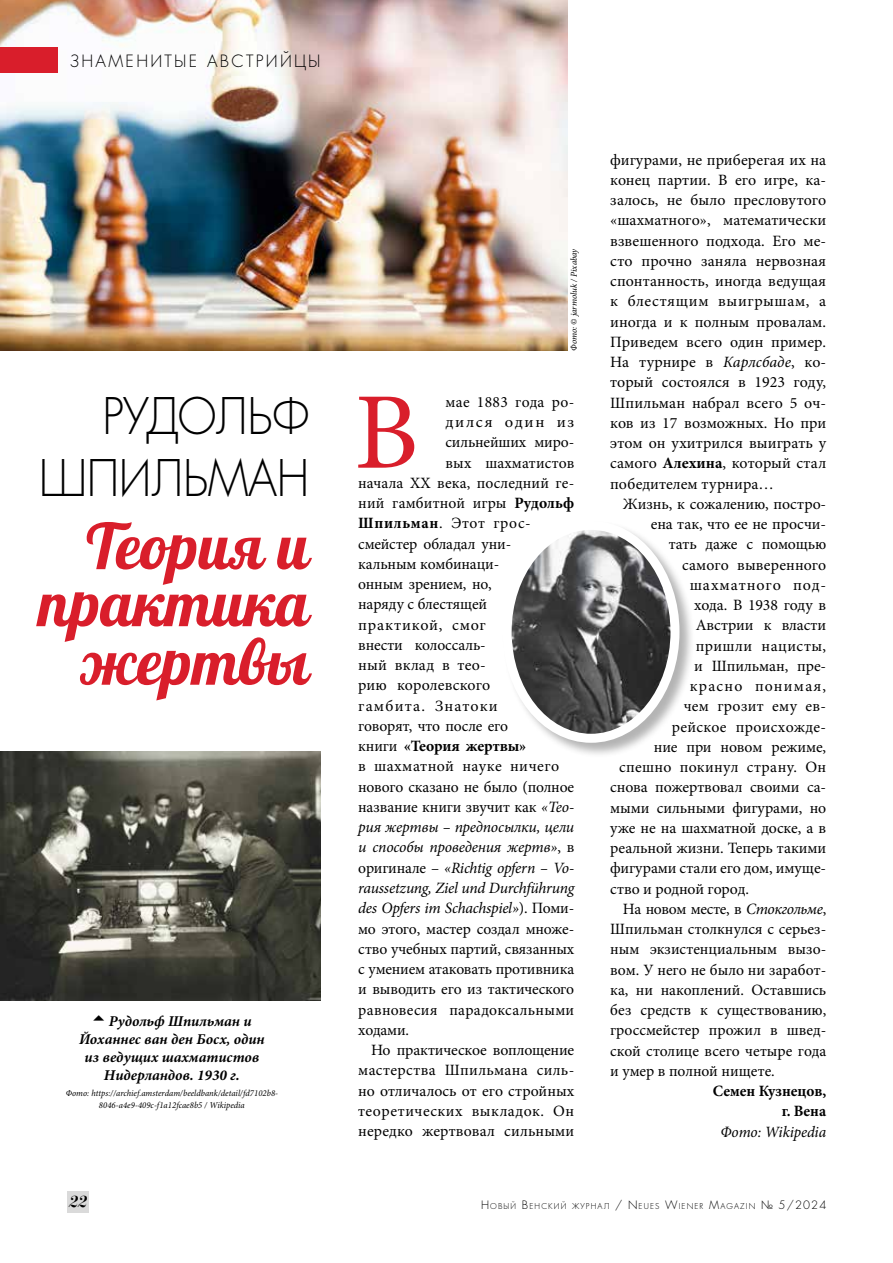
<style>
.page{position:relative;width:893px;height:1263px;background:#fff}
.page>*{position:absolute;margin:0;border:0;box-sizing:border-box;transform-origin:0 0}
.t1{font:109.2px "Minion Pro";color:#d91e2b}
.t2{font:63px/57.8px "Lobster";color:#d91e2b;text-align:right}
.t3{font:49.05px/61.5px "Favorit Light C";letter-spacing:-.01em;color:#000;text-align:right;scale:.93 1}
.t4{font:16.5px "Favorit Light C";letter-spacing:.14em;color:#000}
.t5{font:italic 16.5px "Paragon Nord C";color:#000}
.t6{font:15.75px/20.2px "Minion Pro";color:#000;text-align:justify}
.t7{font:italic 15.75px "Minion Pro";letter-spacing:-.015em;color:#000}
.t8{font:15.75px "Minion Pro";letter-spacing:.02em;color:#000}
.t9{font:15.75px "Minion Pro";letter-spacing:.03em;color:#000}
.t10{font:700 15.75px/20.2px "Minion Pro";letter-spacing:-.005em;color:#000;text-align:right}
.t11{font:15.75px "Minion Pro";letter-spacing:-.025em;color:#000}
.t12{font:15.75px "Minion Pro";letter-spacing:.045em;color:#000}
.t13{font:15.75px "Minion Pro";letter-spacing:.07em;color:#000}
.t14{font:15.75px "Minion Pro";letter-spacing:.055em;color:#000}
.t15{font:15.75px "Minion Pro";letter-spacing:.08em;color:#000}
.t16{font:15.75px "Minion Pro";letter-spacing:.05em;color:#000}
.t17{font:15.75px "Minion Pro";letter-spacing:.1em;color:#000;scale:1.05 1}
.t18{font:italic 700 15px "Minion Pro";color:#000}
.t19{font:italic 9px/12px "Minion Pro";letter-spacing:.005em;color:#000;text-align:center;scale:.96 1}
.t20{font:italic 9px "Minion Pro";letter-spacing:.005em;color:#000}
.t21{font:7.8px "Favorit Light C";letter-spacing:.145em;color:#000}
.s1{font-weight:700}
.s2{font-weight:400}
.s3{font-style:italic}
.s4{font-style:normal}
.s5{font-size:11.25px}
</style>
<div class="page">
<div style="left:67px;top:1192px;width:22px;height:21px;background:#dadada"></div>
<img style="left:0;top:0;width:568px;height:351px">
<div style="left:0;top:48px;width:57px;height:25px;background:#d91e2b"></div>
<img style="left:0;top:752px;width:321px;height:248px">
<div style="left:502px;top:520px;width:193px;height:238px;background:#000;opacity:.3"></div>
<img style="left:507px;top:525px;width:168px;height:213px">
<div style="left:503px;top:521px;width:176px;height:222px;border:9px solid #fff;border-radius:50%"></div>
<p class="t4" style="left:70px;top:50px;width:252px">ЗНАМЕНИТЫЕ АВСТРИЙЦЫ</p>
<h3 class="t3" style="left:39px;top:385px;width:292px">РУДОЛЬФ<br>ШПИЛЬМАН</h3>
<h2 class="t2" style="left:39px;top:517px;width:272px">Теория и практика жертвы</h2>
<p class="t18" style="left:109px;top:1010px;width:144px">Рудольф Шпильман и</p>
<p class="t18" style="left:79px;top:1028px;width:187px">Йоханнес ван ден Босх, один</p>
<p class="t18" style="left:84px;top:1046px;width:176px">из ведущих шахматистов</p>
<p class="t18" style="left:104px;top:1064px;width:138px">Нидерландов. 1930 г.</p>
<p class="t19" style="left:66px;top:1087px;width:223px">Фото: https://archief.amsterdam/beeldbank/detail/fd7102b8-<br>8046-a4e9-409c-f1a12fcae8b5 / Wikipedia</p>
<p class="t20" style="left:568px;top:351px;width:104px;rotate:-90deg">Фото: © jarmoluk / Pixabay</p>
<h1 class="t1" style="left:354px;top:360px;width:66px">В</h1>
<p class="t8" style="left:445px;top:391px;width:130px">мае 1883 года ро-</p>
<p class="t17" style="left:445px;top:412px;width:124px">дился один из</p>
<p class="t6" style="left:445px;top:432px;width:130px">сильнейших миро-</p>
<p class="t6" style="left:445px;top:453px;width:130px">вых шахматистов</p>
<p class="t6" style="left:358px;top:473px;width:218px">начала ХХ века, последний ге-</p>
<p class="t6" style="left:358px;top:493px;width:218px">ний гамбитной игры <span class="s1">Рудольф</span></p>
<p class="t12" style="left:358px;top:513px;width:174px"><span class="s1">Шпильман</span>. Этот грос-</p>
<p class="t6" style="left:358px;top:534px;width:155px">смейстер обладал уни-</p>
<p class="t6" style="left:358px;top:554px;width:143px">кальным комбинаци-</p>
<p class="t6" style="left:358px;top:574px;width:135px">онным зрением, но,</p>
<p class="t6" style="left:358px;top:594px;width:130px">наряду с блестящей</p>
<p class="t16" style="left:358px;top:614px;width:129px">практикой, смог</p>
<p class="t6" style="left:358px;top:635px;width:129px">внести колоссаль-</p>
<p class="t6" style="left:358px;top:655px;width:129px">ный вклад в тео-</p>
<p class="t6" style="left:358px;top:675px;width:134px">рию королевского</p>
<p class="t13" style="left:358px;top:695px;width:141px">гамбита. Знатоки</p>
<p class="t6" style="left:358px;top:716px;width:151px">говорят, что после его</p>
<p class="t10" style="left:358px;top:736px;width:170px"><span class="s2">книги</span> «Теория жертвы»</p>
<p class="t9" style="left:358px;top:756px;width:202px">в шахматной науке ничего</p>
<p class="t6" style="left:358px;top:777px;width:217px">нового сказано не было (полное</p>
<p class="t6" style="left:358px;top:797px;width:218px">название книги звучит как <span class="s3">«Тео-</span></p>
<p class="t7" style="left:358px;top:816px;width:218px">рия жертвы – предпосылки, цели</p>
<p class="t7" style="left:358px;top:837px;width:218px">и способы проведения жертв»<span class="s4">, в</span></p>
<p class="t7" style="left:358px;top:857px;width:218px"><span class="s4">оригинале –</span> «Richtig opfern – Vo-</p>
<p class="t7" style="left:358px;top:877px;width:218px">raussetzung, Ziel und Durchführung</p>
<p class="t7" style="left:358px;top:897px;width:218px">des Opfers im Schachspiel»<span class="s4">). Поми-</span></p>
<p class="t6" style="left:358px;top:918px;width:218px">мо этого, мастер создал множе-</p>
<p class="t6" style="left:358px;top:939px;width:218px">ство учебных партий, связанных</p>
<p class="t6" style="left:358px;top:959px;width:218px">с умением атаковать противника</p>
<p class="t6" style="left:358px;top:979px;width:217px">и выводить его из тактического</p>
<p class="t8" style="left:358px;top:999px;width:217px">равновесия парадоксальными</p>
<p class="t6" style="left:358px;top:1020px;width:52px">ходами.</p>
<p class="t6" style="left:371px;top:1040px;width:205px">Но практическое воплощение</p>
<p class="t8" style="left:358px;top:1060px;width:217px">мастерства Шпильмана силь-</p>
<p class="t6" style="left:358px;top:1080px;width:217px">но отличалось от его стройных</p>
<p class="t9" style="left:358px;top:1100px;width:217px">теоретических выкладок. Он</p>
<p class="t6" style="left:358px;top:1121px;width:218px">нередко жертвовал сильными</p>
<p class="t6" style="left:610px;top:149px;width:218px">фигурами, не приберегая их на конец партии. В его игре, ка&shy;залось, не было пресловутого «шахматного», математически взвешенного подхода. Его ме&shy;сто прочно заняла нервозная спонтанность, иногда ведущая к блестящим выигрышам, а иногда и к полным провалам.<br>Приведем всего один пример.<br>На турнире в <span class="s3">Карлсбаде</span>, ко&shy;торый состоялся в 1923 году, Шпильман набрал всего 5 оч&shy;ков из 17 возможных. Но при этом он ухитрился выиграть у самого <span class="s1">Алехина</span>, который стал победителем турнира…</p>
<p class="t6" style="left:623px;top:494px;width:205px">Жизнь, к сожалению, постро-</p>
<p class="t6" style="left:651px;top:514px;width:177px">ена так, что ее не просчи-</p>
<p class="t6" style="left:669px;top:534px;width:159px">тать даже с помощью</p>
<p class="t6" style="left:682px;top:554px;width:146px">самого выверенного</p>
<p class="t14" style="left:690px;top:574px;width:138px">шахматного под-</p>
<p class="t6" style="left:694px;top:595px;width:133px">хода. В 1938 году в</p>
<p class="t6" style="left:696px;top:615px;width:132px">Австрии к власти</p>
<p class="t9" style="left:696px;top:635px;width:132px">пришли нацисты,</p>
<p class="t6" style="left:694px;top:656px;width:134px">и Шпильман, пре-</p>
<p class="t15" style="left:690px;top:675px;width:138px">красно понимая,</p>
<p class="t8" style="left:684px;top:696px;width:144px">чем грозит ему ев-</p>
<p class="t8" style="left:672px;top:716px;width:156px">рейское происхожде-</p>
<p class="t6" style="left:654px;top:737px;width:174px">ние при новом режиме,</p>
<p class="t8" style="left:619px;top:756px;width:209px">спешно покинул страну. Он</p>
<p class="t6" style="left:610px;top:777px;width:217px">снова пожертвовал своими са-</p>
<p class="t6" style="left:610px;top:797px;width:217px">мыми сильными фигурами, но</p>
<p class="t6" style="left:610px;top:818px;width:217px">уже не на шахматной доске, а в</p>
<p class="t6" style="left:610px;top:838px;width:217px">реальной жизни. Теперь такими</p>
<p class="t6" style="left:610px;top:858px;width:218px">фигурами стали его дом, имуще-</p>
<p class="t6" style="left:610px;top:879px;width:140px">ство и родной город.</p>
<p class="t11" style="left:623px;top:898px;width:205px">На новом месте, в <span class="s3">Стокгольме</span>,</p>
<p class="t6" style="left:610px;top:919px;width:217px">Шпильман столкнулся с серьез-</p>
<p class="t6" style="left:610px;top:939px;width:218px">ным экзистенциальным вызо-</p>
<p class="t6" style="left:610px;top:959px;width:218px">вом. У него не было ни заработ-</p>
<p class="t6" style="left:610px;top:980px;width:218px">ка, ни накоплений. Оставшись</p>
<p class="t6" style="left:610px;top:1000px;width:217px">без средств к существованию,</p>
<p class="t6" style="left:610px;top:1020px;width:218px">гроссмейстер прожил в швед-</p>
<p class="t6" style="left:610px;top:1040px;width:218px">ской столице всего четыре года</p>
<p class="t6" style="left:610px;top:1061px;width:166px">и умер в полной нищете.</p>
<p class="t10" style="left:713px;top:1081px;width:115px">Семен Кузнецов, г. Вена</p>
<p class="t7" style="left:720px;top:1121px;width:107px">Фото: Wikipedia</p>
<p class="t5" style="left:68px;top:1192px;width:20px">22</p>
<p class="t21" style="left:481px;top:1201px;width:347px"><span class="s5">Н</span>ОВЫЙ <span class="s5">В</span>ЕНСКИЙ ЖУРНАЛ <span class="s5">/</span> <span class="s5">N</span>EUES <span class="s5">W</span>IEN ER <span class="s5">M</span>AGAZIN <span class="s5">№ 5/2024</span></p>
</div>
